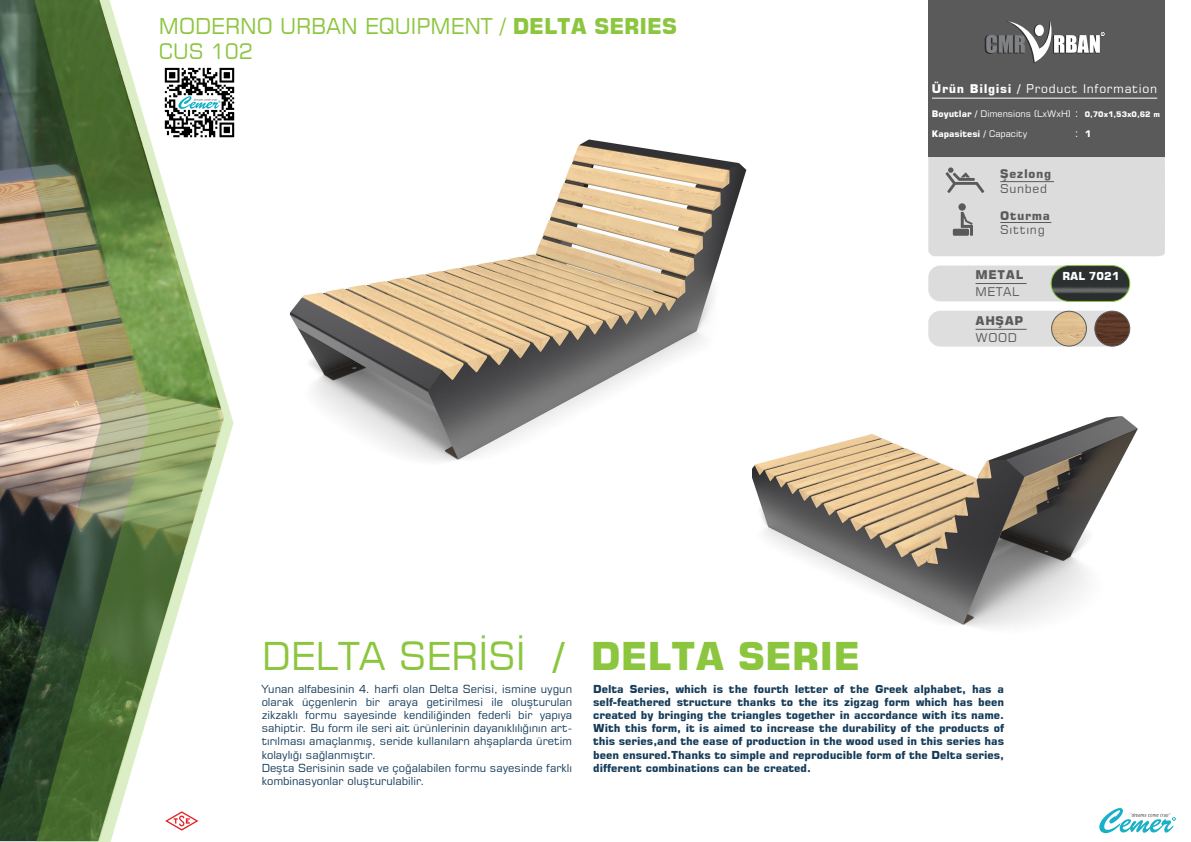
<style>
.page{position:relative;width:1191px;height:842px;background:#fff}
.page>*{position:absolute;margin:0;border:0;box-sizing:border-box;transform-origin:0 0}
.t1{font:38.2px "Square 721 BT";color:#8cc63f}
.t2{font:21.7px "Square 721 BT";color:#8cc63f}
.t3{font:21px "Square 721 BT";color:#8cc63f}
.t4{font:12px "Square 721 BT";letter-spacing:.055em;color:#fff}
.t5{font:700 12px "Square 721 BT";letter-spacing:.055em;color:#5a5a5a}
.t6{font:12px "Square 721 BT";letter-spacing:.055em;color:#5a5a5a}
.t7{font:700 11px/13.2px "Square 721 BT";color:#143b59;text-align:justify}
.t8{font:11px/13.2px "Square 721 BT";color:#143b59}
.t9{font:700 11px "Square 721 BT";color:#fff}
.t10{font:11px "Square 721 BT";color:#fff}
.t11{font:9px/19.3px "Square 721 BT";color:#fff}
.s1{font-weight:700}
.s2{font-size:11px}
.s3{font-weight:700;font-size:7.7px}
.s4{font-weight:700;font-size:9px}
</style>
<div class="page">
<img style="left:233px;top:139px;width:514px;height:322px">
<img style="left:752px;top:416px;width:386px;height:211px">
<img style="left:0;top:0;width:222px;height:841px">
<svg style="left:1099px;top:808px;width:76px;height:25px"></svg>
<img style="left:159px;top:62px;width:82px;height:81px">
<svg style="left:165px;top:811px;width:33px;height:20px"></svg>
<div style="left:928px;top:0;width:236px;height:156px;background:#5a5a5a"></div>
<hr style="left:932px;top:98px;width:225px;height:1px;background:#fff">
<img style="left:985px;top:32px;width:120px;height:31px">
<svg style="left:986px;top:21px;width:118px;height:41px"></svg>
<div style="left:928px;top:156px;width:237px;height:100px;background:#dbdcdb"></div>
<svg style="left:928px;top:311px;width:201px;height:36px;background:#ddd"></svg>
<hr style="left:975px;top:329px;width:51px;height:1px;background:#5a5a5a">
<img style="left:1051px;top:311px;width:35px;height:35px;border-radius:17px">
<div style="left:1051px;top:311px;width:36px;height:36px;border:1px solid #5a5a5a;border-radius:50%"></div>
<img style="left:1094px;top:311px;width:35px;height:35px;border-radius:17px">
<div style="left:1094px;top:311px;width:36px;height:36px;border:1px solid #5a5a5a;border-radius:50%"></div>
<div style="left:928px;top:266px;width:123px;height:35px;background:#dbdcdb"></div>
<hr style="left:975px;top:283px;width:51px;height:1px;background:#5a5a5a">
<img style="left:1051px;top:266px;width:78px;height:35px">
<div style="left:1050px;top:265px;width:80px;height:37px;border:1px solid #8cc63f;border-radius:18px"></div>
<h2 class="t2" style="left:159px;top:13px;width:519px">MODERNO URBAN EQUIPMENT / <span class="s1">DELTA SERIES</span></h2>
<h3 class="t3" style="left:159px;top:38px;width:95px">CUS 102</h3>
<p class="t4" style="left:932px;top:81px;width:227px"><span class="s1">Ürün Bilgisi /</span> Product Information</p>
<p class="t11" style="left:932px;top:104px;width:229px"><span class="s1">Boyutlar /</span> Dimensions (LxWxH) <span class="s2">:</span> <span class="s3">0,70x1,53x0,62 m<br></span><span class="s1">Kapasitesi /</span> Capacity</p>
<p class="t10" style="left:1075px;top:126px;width:18px">: <span class="s4">1</span></p>
<p class="t5" style="left:1000px;top:166px;width:53px">Şezlong</p>
<p class="t6" style="left:1000px;top:181px;width:48px">Sunbed</p>
<p class="t5" style="left:1000px;top:208px;width:51px">Oturma</p>
<p class="t6" style="left:1000px;top:222px;width:46px">Sıttıng</p>
<p class="t5" style="left:975px;top:267px;width:49px">METAL</p>
<p class="t6" style="left:975px;top:284px;width:45px">METAL</p>
<p class="t5" style="left:975px;top:313px;width:49px">AHŞAP</p>
<p class="t6" style="left:975px;top:330px;width:43px">WOOD</p>
<p class="t9" style="left:1062px;top:269px;width:58px">RAL 7021</p>
<h1 class="t1" style="left:262px;top:632px;width:600px">DELTA SERİSİ <span class="s1">/ DELTA SERIE</span></h1>
<p class="t8" style="left:262px;top:682px;width:312px">Yunan alfabesinin 4. harfi olan Delta Serisi, ismine uygun olarak üçgenlerin bir araya getirilmesi ile oluşturulan zikzaklı formu sayesinde kendiliğinden federli bir yapıya sahiptir. Bu form ile seri ait ürünlerinin dayanıklılığının art&shy;tırılması amaçlanmış, seride kullanılarn ahşaplarda üretim kolaylığı sağlanmıştır.<br>Deşta Serisinin sade ve çoğalabilen formu sayesinde farklı kombinasyonlar oluşturulabilir.</p>
<p class="t7" style="left:593px;top:682px;width:412px">Delta Series, which is the fourth letter of the Greek alphabet, has a self-feathered structure thanks to the its zigzag form which has been created by bringing the triangles together in accordance with its name.<br>With this form, it is aimed to increase the durability of the products of this series,and the ease of production in the wood used in this series has been ensured.Thanks to simple and reproducible form of the Delta series, different combinations can be created.</p>
</div>
